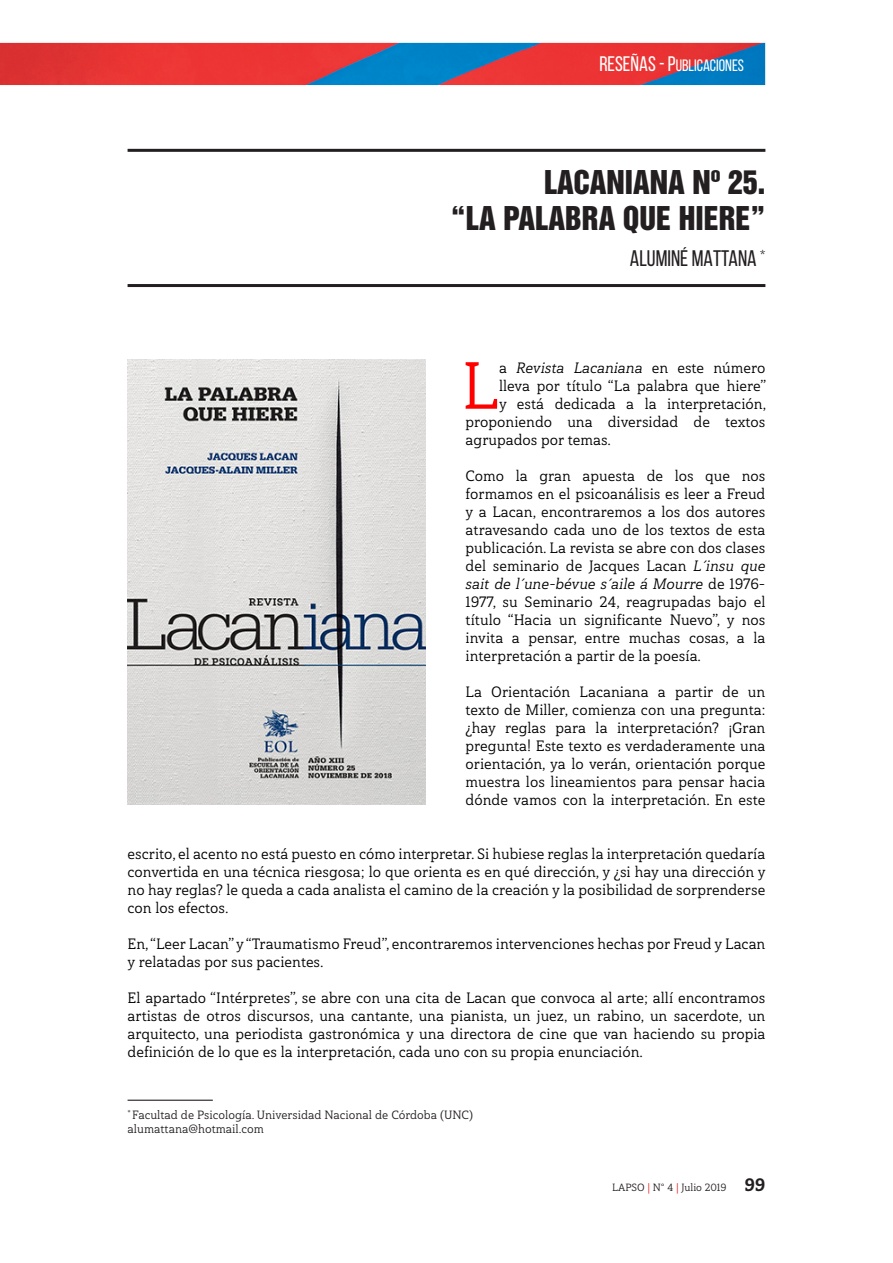
<style>
.page{position:relative;width:893px;height:1263px;background:#fff}
.page>*{position:absolute;margin:0;border:0;box-sizing:border-box;transform-origin:0 0}
.t1{font:66.45px "Haboro Slab Nor Reg";color:#f00}
.t2{font:30px "Helvetica Inserat LT Std";color:#231f20}
.t3{font:22.5px "Bebas Neue";color:#231f20}
.t4{font:16.5px "Bebas Neue";color:#fff}
.t5{font:15px/18px "Haboro Slab Nor Reg";color:#000;text-align:justify}
.t6{font:15px "Haboro Slab Nor Reg It";color:#000}
.t7{font:12px "Haboro Slab Nor Reg";color:#231f20}
.t8{font:10.5px "Haboro Slab Nor Reg";color:#231f20}
.s1{font-size:21px}
.s2{font-family:"Haboro Slab Nor Reg"}
.s3{font-family:"Haboro Slab Nor Reg It"}
.s4{color:#ee1d23}
.s5{font-family:"Haboro Slab Nor Ex B";font-size:18px}
</style>
<div class="page">
<img style="left:0;top:42px;width:766px;height:1059px">
<hr style="left:128px;top:149px;width:637px;height:3px;background:#231f20">
<hr style="left:128px;top:284px;width:637px;height:3px;background:#231f20">
<hr style="left:128px;top:1100px;width:85px;height:1px;background:#231f20">
<img style="left:128px;top:359px;width:297px;height:446px">
<p class="t4" style="left:599px;top:57px;width:146px"><span class="s1">RESEÑAS - P</span>UBLICACIONES</p>
<p class="t2" style="left:544px;top:164px;width:223px">LACANIANA Nº 25.</p>
<p class="t2" style="left:451px;top:200px;width:316px">“LA PALABRA QUE HIERE”</p>
<p class="t3" style="left:630px;top:246px;width:137px">ALUMINÉ MATTANA <sup>*</sup></p>
<p class="t1" style="left:461px;top:343px;width:39px">L</p>
<p class="t6" style="left:499px;top:358px;width:268px"><span class="s2">a</span> Revista Lacaniana <span class="s2">en este número</span></p>
<p class="t5" style="left:499px;top:376px;width:269px">lleva por título “La palabra que hiere”</p>
<p class="t5" style="left:499px;top:394px;width:269px">y está dedicada a la interpretación,</p>
<p class="t5" style="left:466px;top:412px;width:301px">proponiendo una diversidad de textos</p>
<p class="t5" style="left:466px;top:430px;width:147px">agrupados por temas.</p>
<p class="t5" style="left:466px;top:466px;width:301px">Como la gran apuesta de los que nos formamos en el psicoanálisis es leer a Freud y a Lacan, encontraremos a los dos autores atravesando cada uno de los textos de esta publicación. La revista se abre con dos clases del seminario de Jacques Lacan <span class="s3">L´insu que sait de l´une-bévue s´aile á Mourre</span> de 1976- 1977, su Seminario 24, reagrupadas bajo el título “Hacia un significante Nuevo”, y nos invita a pensar, entre muchas cosas, a la interpretación a partir de la poesía.</p>
<p class="t5" style="left:466px;top:682px;width:301px">La Orientación Lacaniana a partir de un texto de Miller, comienza con una pregunta: ¿hay reglas para la interpretación? ¡Gran pregunta! Este texto es verdaderamente una orientación, ya lo verán, orientación porque muestra los lineamientos para pensar hacia dónde vamos con la interpretación. En este</p>
<p class="t5" style="left:128px;top:845px;width:640px">escrito, el acento no está puesto en cómo interpretar. Si hubiese reglas la interpretación quedaría convertida en una técnica riesgosa; lo que orienta es en qué dirección, y ¿si hay una dirección y no hay reglas? le queda a cada analista el camino de la creación y la posibilidad de sorprenderse con los efectos.</p>
<p class="t5" style="left:128px;top:935px;width:639px">En, “Leer Lacan” y “Traumatismo Freud”, encontraremos intervenciones hechas por Freud y Lacan y relatadas por sus pacientes.</p>
<p class="t5" style="left:128px;top:989px;width:639px">El apartado “Intérpretes”, se abre con una cita de Lacan que convoca al arte; allí encontramos artistas de otros discursos, una cantante, una pianista, un juez, un rabino, un sacerdote, un arquitecto, una periodista gastronómica y una directora de cine que van haciendo su propia definición de lo que es la interpretación, cada uno con su propia enunciación.</p>
<p class="t7" style="left:128px;top:1107px;width:347px"><sup>*</sup> Facultad de Psicología. Universidad Nacional de Córdoba (UNC)</p>
<p class="t7" style="left:128px;top:1121px;width:138px">alumattana@hotmail.com</p>
<p class="t8" style="left:612px;top:1181px;width:155px">LAPSO <span class="s4">|</span> N° 4 <span class="s4">|</span> Julio 2019 <span class="s5">99</span></p>
</div>
